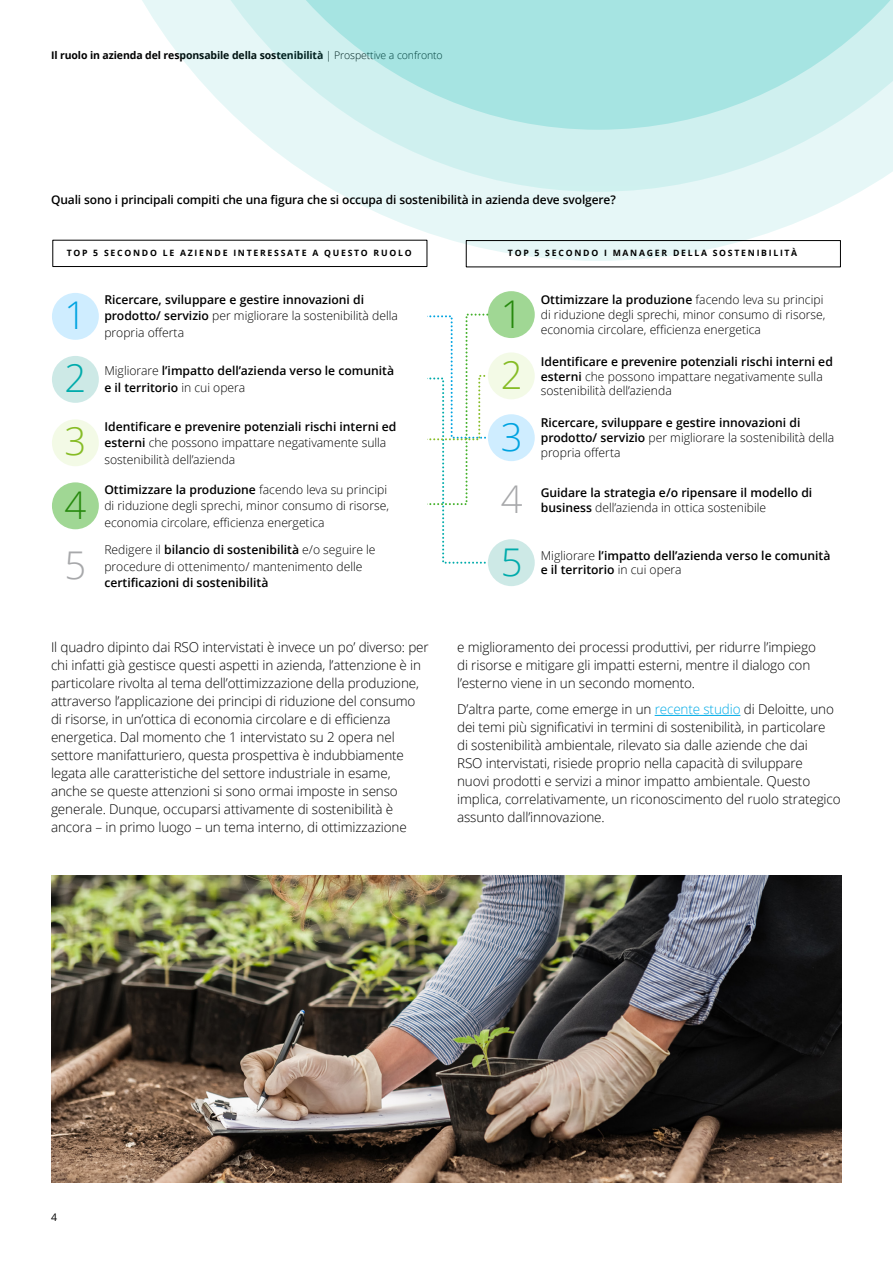
<style>
.page{position:relative;width:893px;height:1263px;background:#fff}
.page>*{position:absolute;margin:0;border:0;box-sizing:border-box;transform-origin:0 0}
.t1{font:300 38.25px "Open Sans";color:#26890d}
.t2{font:300 38.25px "Open Sans";color:#86bc25}
.t3{font:300 38.25px "Open Sans";color:#00a3e0}
.t4{font:300 38.25px "Open Sans";color:#a7a8aa}
.t5{font:300 38.25px "Open Sans";color:#00abab}
.t6{font:15.6px "Open Sans";color:#000}
.Normal_wrd_1{font:300 13.5px/18px "Open Sans";letter-spacing:-.01em;color:#010101}
.t7{font:300 12.15px/16.5px "Open Sans";color:#000}
.t8{font:600 12.15px/14.7px "Open Sans";color:#000}
.Caption_wrd_2{font:600 12px "Open Sans";letter-spacing:-.01em;color:#010101}
.t9{font:700 10.5px "Open Sans";letter-spacing:-.01em;color:#010101}
.t10{font:10.5px "Open Sans";color:#010101}
.t11{font:700 8.7px "Open Sans";letter-spacing:.2em;color:#000}
.s1{font-weight:300}
.s2{font-weight:600}
.s3{color:#00abe7}
</style>
<div class="page">
<svg style="left:142px;top:0;width:717px;height:215px;fill:#e6f7f7"></svg>
<svg style="left:147px;top:0;width:746px;height:192px"></svg>
<svg style="left:204px;top:0;width:689px;height:130px;background:#baeae8"></svg>
<svg style="left:427px;top:315px;width:59px;height:62px"></svg>
<svg style="left:427px;top:436px;width:59px;height:128px"></svg>
<svg style="left:427px;top:375px;width:58px;height:65px"></svg>
<div style="left:52px;top:419px;width:47px;height:47px;background:#f3fae6;border-radius:50%"></div>
<div style="left:52px;top:356px;width:47px;height:47px;background:#cde9e6;border-radius:50%"></div>
<div style="left:52px;top:293px;width:47px;height:47px;background:#cfedff;border-radius:50%"></div>
<div style="left:52px;top:482px;width:47px;height:47px;background:#a0d794;border-radius:50%"></div>
<div style="left:488px;top:539px;width:47px;height:47px;background:#cde9e6;border-radius:50%"></div>
<div style="left:488px;top:291px;width:47px;height:47px;background:#a0d794;border-radius:50%"></div>
<div style="left:488px;top:414px;width:47px;height:47px;background:#cfedff;border-radius:50%"></div>
<div style="left:488px;top:352px;width:47px;height:47px;background:#f3fae6;border-radius:50%"></div>
<div style="left:52px;top:240px;width:375px;height:27px;border:1px solid #000"></div>
<svg style="left:468px;top:242px;width:269px;height:19px;fill:#e6f7f7"></svg>
<div style="left:466px;top:240px;width:375px;height:27px;border:1px solid #000"></div>
<hr style="left:655px;top:715px;width:85px;height:1px;background:#00abe7">
<img style="left:51px;top:875px;width:791px;height:307px">
<p class="t9" style="left:51px;top:48px;width:393px">Il ruolo in azienda del responsabile della sostenibilità <span class="s1">| Prospettive a confronto</span></p>
<p class="t6" style="left:71px;top:182px;width:724px">Quali sono i principali compiti che una figura che si occupa di sostenibilità in azienda deve svolgere?</p>
<p class="Caption_wrd_2" style="left:51px;top:192px;width:566px">Quali sono i principali compiti che una figura che si occupa di sostenibilità in azienda deve svolgere?</p>
<p class="t11" style="left:67px;top:247px;width:346px">TOP 5 SECONDO LE AZIENDE INTERESSATE A QUESTO RUOLO</p>
<p class="t11" style="left:508px;top:247px;width:291px">TOP 5 SECONDO I MANAGER DELLA SOSTENIBILITÀ</p>
<h1 class="t3" style="left:65px;top:288px;width:23px">1</h1>
<p class="t8" style="left:104px;top:291px;width:295px;line-height:16.5px">Ricercare, sviluppare e gestire innovazioni di prodotto/ servizio <span class="s1">per migliorare la sostenibilità della propria offerta</span></p>
<h1 class="t5" style="left:65px;top:352px;width:23px">2</h1>
<p class="t8" style="left:104px;top:362px;width:291px;line-height:16.6px"><span class="s1">Migliorare</span> l’impatto dell’azienda verso le comunità e il territorio <span class="s1">in cui opera</span></p>
<h1 class="t2" style="left:65px;top:415px;width:23px">3</h1>
<p class="t7" style="left:104px;top:418px;width:294px"><span class="s2">Identificare e prevenire potenziali rischi interni ed esterni</span> che possono impattare negativamente sulla sostenibilità dell’azienda</p>
<h1 class="t1" style="left:65px;top:479px;width:23px">4</h1>
<p class="t7" style="left:104px;top:481px;width:286px"><span class="s2">Ottimizzare la produzione</span> facendo leva su principi di riduzione degli sprechi, minor consumo di risorse, economia circolare, efficienza energetica</p>
<h1 class="t4" style="left:65px;top:539px;width:23px">5</h1>
<p class="t7" style="left:104px;top:541px;width:273px">Redigere il <span class="s2">bilancio di sostenibilità</span> e/o seguire le procedure di ottenimento/ mantenimento delle</p>
<p class="t8" style="left:104px;top:575px;width:166px">certificazioni di sostenibilità</p>
<h1 class="t1" style="left:501px;top:287px;width:23px">1</h1>
<p class="t7" style="left:541px;top:292px;width:286px;line-height:14.9px"><span class="s2">Ottimizzare la produzione</span> facendo leva su principi di riduzione degli sprechi, minor consumo di risorse, economia circolare, efficienza energetica</p>
<h1 class="t2" style="left:501px;top:349px;width:23px">2</h1>
<p class="t7" style="left:541px;top:354px;width:294px;line-height:14.7px"><span class="s2">Identificare e prevenire potenziali rischi interni ed esterni</span> che possono impattare negativamente sulla sostenibilità dell’azienda</p>
<h1 class="t3" style="left:501px;top:410px;width:23px">3</h1>
<p class="t8" style="left:541px;top:415px;width:295px">Ricercare, sviluppare e gestire innovazioni di prodotto/ servizio <span class="s1">per migliorare la sostenibilità della propria offerta</span></p>
<h1 class="t4" style="left:501px;top:473px;width:23px">4</h1>
<p class="t8" style="left:541px;top:485px;width:273px">Guidare la strategia e/o ripensare il modello di business <span class="s1">dell’azienda in ottica sostenibile</span></p>
<h1 class="t5" style="left:501px;top:536px;width:23px">5</h1>
<p class="t8" style="left:541px;top:548px;width:291px"><span class="s1">Migliorare</span> l’impatto dell’azienda verso le comunità e il territorio <span class="s1">in cui opera</span></p>
<p class="Normal_wrd_1" style="left:51px;top:638px;width:379px">Il quadro dipinto dai RSO intervistati è invece un po’ diverso: per chi infatti già gestisce questi aspetti in azienda, l’attenzione è in particolare rivolta al tema dell’ottimizzazione della produzione, attraverso l’applicazione dei principi di riduzione del consumo di risorse, in un’ottica di economia circolare e di efficienza energetica. Dal momento che 1 intervistato su 2 opera nel settore manifatturiero, questa prospettiva è indubbiamente legata alle caratteristiche del settore industriale in esame, anche se queste attenzioni si sono ormai imposte in senso generale. Dunque, occuparsi attivamente di sostenibilità è ancora – in primo luogo – un tema interno, di ottimizzazione</p>
<p class="Normal_wrd_1" style="left:457px;top:638px;width:360px">e miglioramento dei processi produttivi, per ridurre l’impiego di risorse e mitigare gli impatti esterni, mentre il dialogo con l’esterno viene in un secondo momento.</p>
<p class="Normal_wrd_1" style="left:457px;top:700px;width:385px">D’altra parte, come emerge in un <span class="s3">recente studio</span> di Deloitte, uno dei temi più significativi in termini di sostenibilità, in particolare<br>di sostenibilità ambientale, rilevato sia dalle aziende che dai<br>RSO intervistati, risiede proprio nella capacità di sviluppare<br>nuovi prodotti e servizi a minor impatto ambientale. Questo implica, correlativamente, un riconoscimento del ruolo strategico assunto dall’innovazione.</p>
<p class="t10" style="left:51px;top:1210px;width:8px">4</p>
</div>
